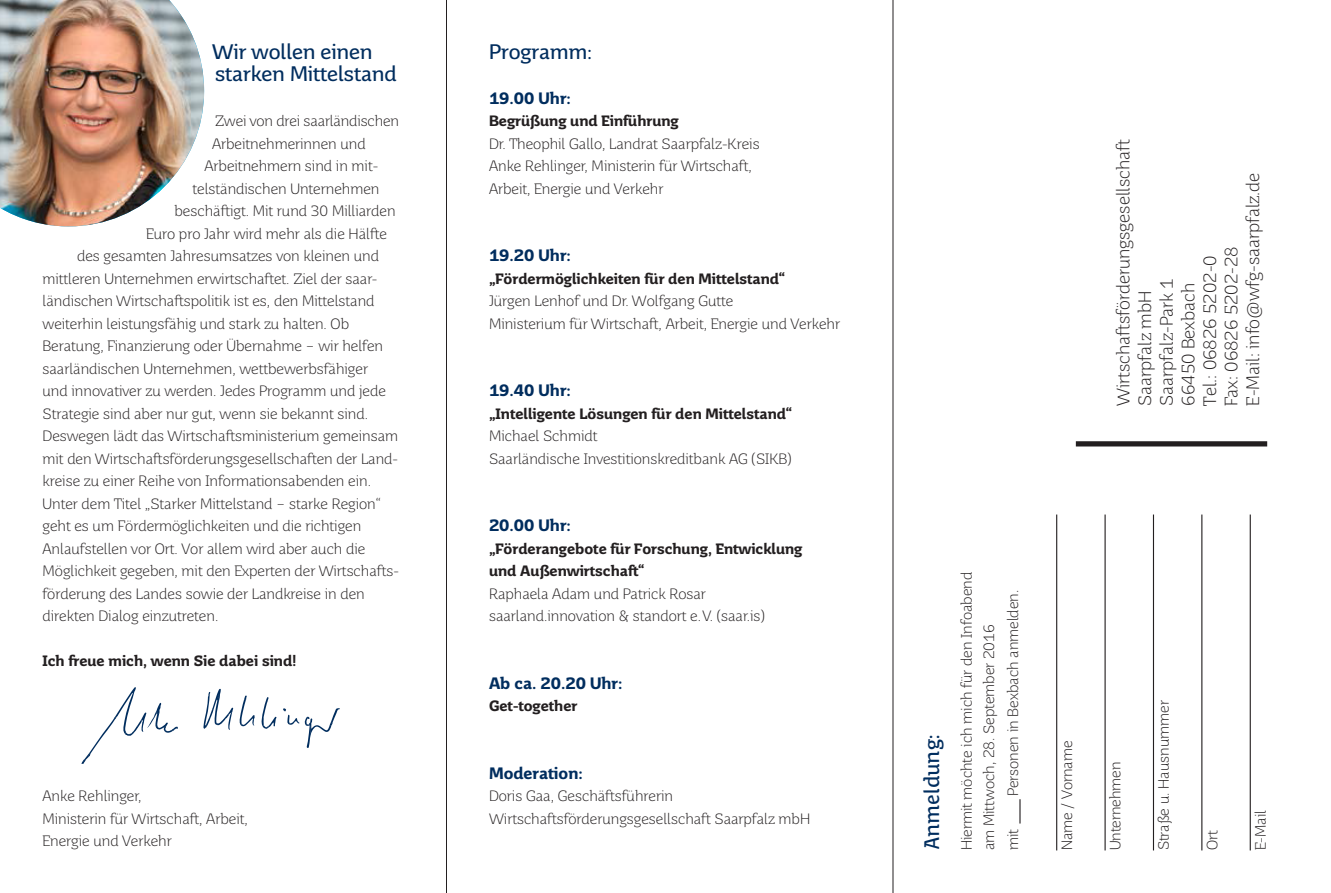
<style>
.page{position:relative;width:1331px;height:893px;background:#fff}
.page>*{position:absolute;margin:0;border:0;box-sizing:border-box;transform-origin:0 0}
.t1{font:21px/22.5px "Saar Pro";color:#002d5e}
.t2{font:21px "Saar Pro Headline";color:#002d5e}
.t3{font:300 18px/21.6px "Saar Pro";color:#231f20}
.t4{font:700 16.5px "Saar Pro";color:#002d5e}
.t5{font:300 15px/22.5px "Saar Pro";color:#231f20}
.t6{font:700 15px/22.5px "Saar Pro";color:#231f20}
</style>
<div class="page">
<svg style="left:261px;top:697px;width:16px;height:32px"></svg>
<svg style="left:283px;top:708px;width:57px;height:40px"></svg>
<svg style="left:203px;top:689px;width:52px;height:41px"></svg>
<svg style="left:81px;top:687px;width:97px;height:77px"></svg>
<img style="left:0;top:0;width:204px;height:226px">
<hr style="left:1153px;top:514px;width:1px;height:336px;background:#231f20">
<hr style="left:1201px;top:514px;width:1px;height:336px;background:#231f20">
<hr style="left:1250px;top:514px;width:1px;height:336px;background:#231f20">
<hr style="left:1104px;top:514px;width:2px;height:336px;background:#231f20">
<hr style="left:1056px;top:514px;width:1px;height:336px;background:#231f20">
<svg style="left:1019px;top:799px;width:1px;height:24px"></svg>
<div style="left:1076px;top:441px;width:191px;height:5px;background:#231f20"></div>
<hr style="left:446px;top:0;width:1px;height:893px;background:#231f20">
<hr style="left:893px;top:0;width:1px;height:893px;background:#231f20">
<h1 class="t1" style="left:212px;top:40px;width:186px">Wir wollen einen starken Mittelstand</h1>
<p class="t5" style="left:215px;top:110px;width:185px">Zwei von drei saarländischen</p>
<p class="t5" style="left:212px;top:133px;width:155px">Arbeitnehmerinnen und</p>
<p class="t5" style="left:205px;top:155px;width:175px">Arbeitnehmern sind in mit-</p>
<p class="t5" style="left:193px;top:178px;width:188px">telständischen Unternehmen</p>
<p class="t5" style="left:175px;top:200px;width:223px">beschäftigt. Mit rund 30 Milliarden</p>
<p class="t5" style="left:146px;top:223px;width:243px">Euro pro Jahr wird mehr als die Hälfte</p>
<p class="t5" style="left:77px;top:245px;width:304px">des gesamten Jahresumsatzes von kleinen und</p>
<p class="t5" style="left:43px;top:268px;width:335px">mittleren Unternehmen erwirtschaftet. Ziel der saar-</p>
<p class="t5" style="left:43px;top:290px;width:334px">ländischen Wirtschaftspolitik ist es, den Mittelstand</p>
<p class="t5" style="left:43px;top:313px;width:308px">weiterhin leistungsfähig und stark zu halten. Ob</p>
<p class="t5" style="left:43px;top:335px;width:342px">Beratung, Finanzierung oder Übernahme – wir helfen</p>
<p class="t5" style="left:43px;top:358px;width:327px">saarländischen Unternehmen, wettbewerbsfähiger</p>
<p class="t5" style="left:43px;top:380px;width:345px">und innovativer zu werden. Jedes Programm und jede</p>
<p class="t5" style="left:43px;top:403px;width:327px">Strategie sind aber nur gut, wenn sie bekannt sind.</p>
<p class="t5" style="left:43px;top:425px;width:357px">Deswegen lädt das Wirtschaftsministerium gemeinsam</p>
<p class="t5" style="left:43px;top:448px;width:357px">mit den Wirtschaftsförderungsgesellschaften der Land-</p>
<p class="t5" style="left:43px;top:470px;width:330px">kreise zu einer Reihe von Informationsabenden ein.</p>
<p class="t5" style="left:43px;top:493px;width:340px">Unter dem Titel „Starker Mittelstand – starke Region“</p>
<p class="t5" style="left:43px;top:515px;width:320px">geht es um Fördermöglichkeiten und die richtigen</p>
<p class="t5" style="left:43px;top:538px;width:324px">Anlaufstellen vor Ort. Vor allem wird aber auch die</p>
<p class="t5" style="left:43px;top:560px;width:358px">Möglichkeit gegeben, mit den Experten der Wirtschafts-</p>
<p class="t5" style="left:43px;top:583px;width:324px">förderung des Landes sowie der Landkreise in den</p>
<p class="t5" style="left:43px;top:605px;width:177px">direkten Dialog einzutreten.</p>
<p class="t6" style="left:43px;top:650px;width:255px">Ich freue mich, wenn Sie dabei sind!</p>
<p class="t5" style="left:43px;top:785px;width:207px">Anke Rehlinger,<br>Ministerin für Wirtschaft, Arbeit,<br>Energie und Verkehr</p>
<h1 class="t1" style="left:489px;top:40px;width:105px">Programm:</h1>
<p class="t4" style="left:489px;top:88px;width:83px">19.00 Uhr:</p>
<p class="t6" style="left:489px;top:110px;width:191px">Begrüßung und Einführung</p>
<p class="t5" style="left:489px;top:133px;width:272px">Dr. Theophil Gallo, Landrat Saarpfalz-Kreis<br>Anke Rehlinger, Ministerin für Wirtschaft,<br>Arbeit, Energie und Verkehr</p>
<p class="t4" style="left:489px;top:245px;width:83px">19.20 Uhr:</p>
<p class="t6" style="left:489px;top:267px;width:297px">„Fördermöglichkeiten für den Mittelstand“</p>
<p class="t5" style="left:489px;top:290px;width:353px">Jürgen Lenhof und Dr. Wolfgang Gutte<br>Ministerium für Wirtschaft, Arbeit, Energie und Verkehr</p>
<p class="t4" style="left:489px;top:380px;width:83px">19.40 Uhr:</p>
<p class="t6" style="left:489px;top:402px;width:304px">„Intelligente Lösungen für den Mittelstand“</p>
<p class="t5" style="left:489px;top:425px;width:304px">Michael Schmidt<br>Saarländische Investitionskreditbank AG (SIKB)</p>
<p class="t4" style="left:489px;top:515px;width:83px">20.00 Uhr:</p>
<p class="t6" style="left:489px;top:537px;width:315px">„Förderangebote für Forschung, Entwicklung und Außenwirtschaft“</p>
<p class="t5" style="left:489px;top:583px;width:277px">Raphaela Adam und Patrick Rosar saarland.innovation &amp; standort e.V. (saar.is)</p>
<p class="t4" style="left:489px;top:673px;width:135px">Ab ca. 20.20 Uhr:</p>
<p class="t6" style="left:489px;top:695px;width:90px">Get-together</p>
<p class="t4" style="left:489px;top:763px;width:95px">Moderation:</p>
<p class="t5" style="left:489px;top:785px;width:323px">Doris Gaa, Geschäftsführerin<br>Wirtschaftsförderungsgesellschaft Saarpfalz mbH</p>
<p class="t3" style="left:1113px;top:406px;width:268px;rotate:-90deg">Wirtschaftsförderungsgesellschaft<br>Saarpfalz mbH<br>Saarpfalz-Park 1<br>66450 Bexbach<br>Tel.: 06826 5202-0<br>Fax: 06826 5202-28<br>E-Mail: info@wfg-saarpfalz.de</p>
<h1 class="t2" style="left:919px;top:850px;width:117px;rotate:-90deg">Anmeldung:</h1>
<p class="t5" style="left:955px;top:850px;width:280px;rotate:-90deg">Hiermit möchte ich mich für den Infoabend am Mittwoch, 28. September 2016</p>
<p class="t5" style="left:1002px;top:796px;width:208px;rotate:-90deg">Personen in Bexbach anmelden.</p>
<p class="t5" style="left:1002px;top:850px;width:23px;rotate:-90deg">mit</p>
<p class="t5" style="left:1056px;top:850px;width:111px;rotate:-90deg">Name / Vorname</p>
<p class="t5" style="left:1104px;top:850px;width:90px;rotate:-90deg">Unternehmen</p>
<p class="t5" style="left:1152px;top:850px;width:152px;rotate:-90deg">Straße u. Hausnummer</p>
<p class="t5" style="left:1201px;top:850px;width:21px;rotate:-90deg">Ort</p>
<p class="t5" style="left:1249px;top:850px;width:42px;rotate:-90deg">E-Mail</p>
</div>
